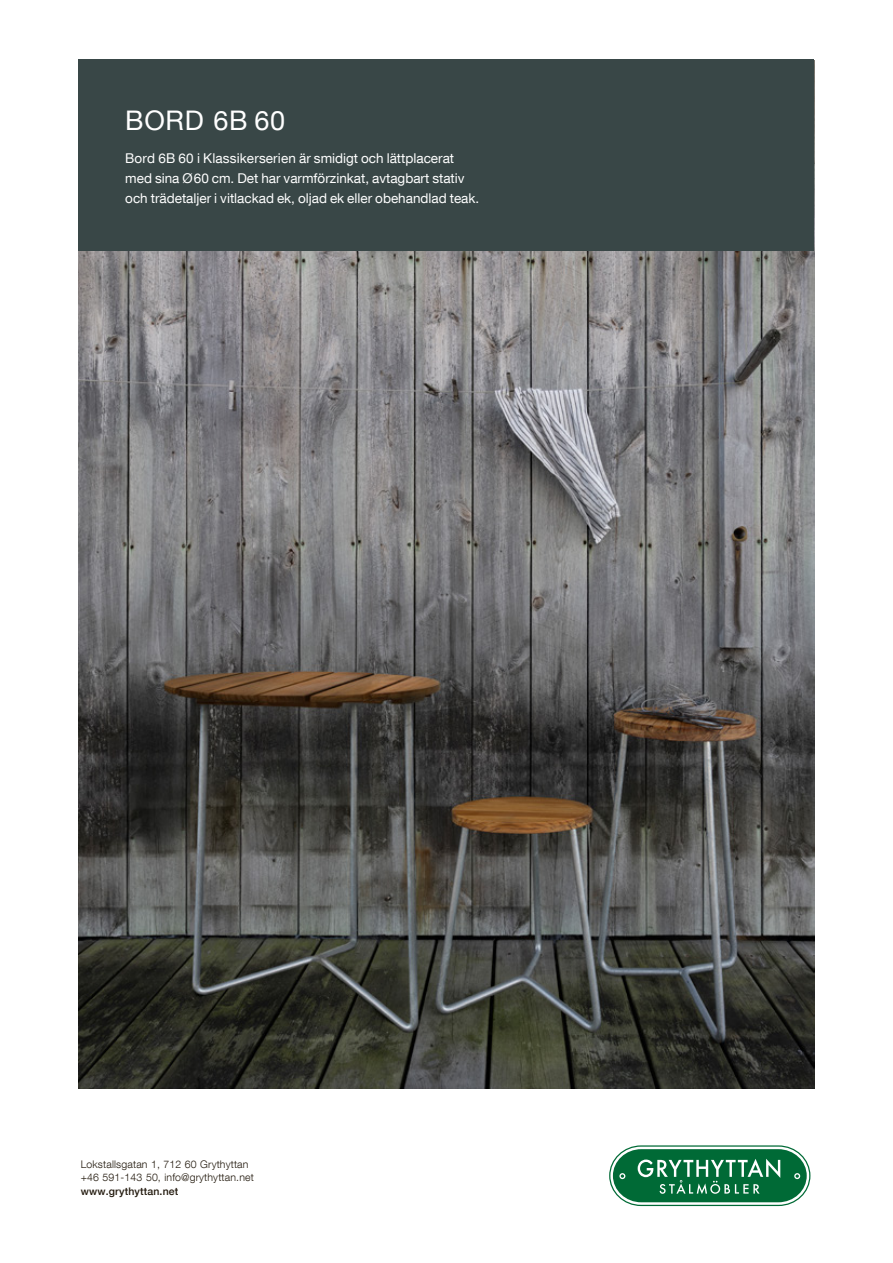
<style>
.page{position:relative;width:893px;height:1263px;background:#fff}
.page>*{position:absolute;margin:0;border:0;box-sizing:border-box;transform-origin:0 0}
.t1{font:27px "Helvetica Neue LT Com";letter-spacing:.025em;color:#fff}
.t2{font:13.5px/20.2px "Helvetica Neue LT Com";color:#fff}
.t3{font:300 10.5px/13.5px "Helvetica Neue LT Com";letter-spacing:.015em;color:#22190d}
.t4{font:500 10.5px "Helvetica Neue LT Com";letter-spacing:.015em;color:#22190d}
</style>
<div class="page">
<img style="left:79px;top:251px;width:735px;height:838px">
<svg style="left:609px;top:1146px;width:201px;height:60px"></svg>
<div style="left:79px;top:60px;width:735px;height:191px;background:#394747"></div>
<h1 class="t1" style="left:125px;top:104px;width:161px">BORD 6B 60</h1>
<p class="t2" style="left:125px;top:147px;width:356px">Bord 6B 60 i Klassikerserien är smidigt och lättplacerat med sina Ø60 cm. Det har varmförzinkat, avtagbart stativ och trädetaljer i vitlackad ek, oljad ek eller obehandlad teak.</p>
<p class="t3" style="left:81px;top:1157px;width:175px">Lokstallsgatan 1, 712 60 Grythyttan +46 591-143 50, info@grythyttan.net</p>
<p class="t4" style="left:81px;top:1184px;width:99px">www.grythyttan.net</p>
</div>
